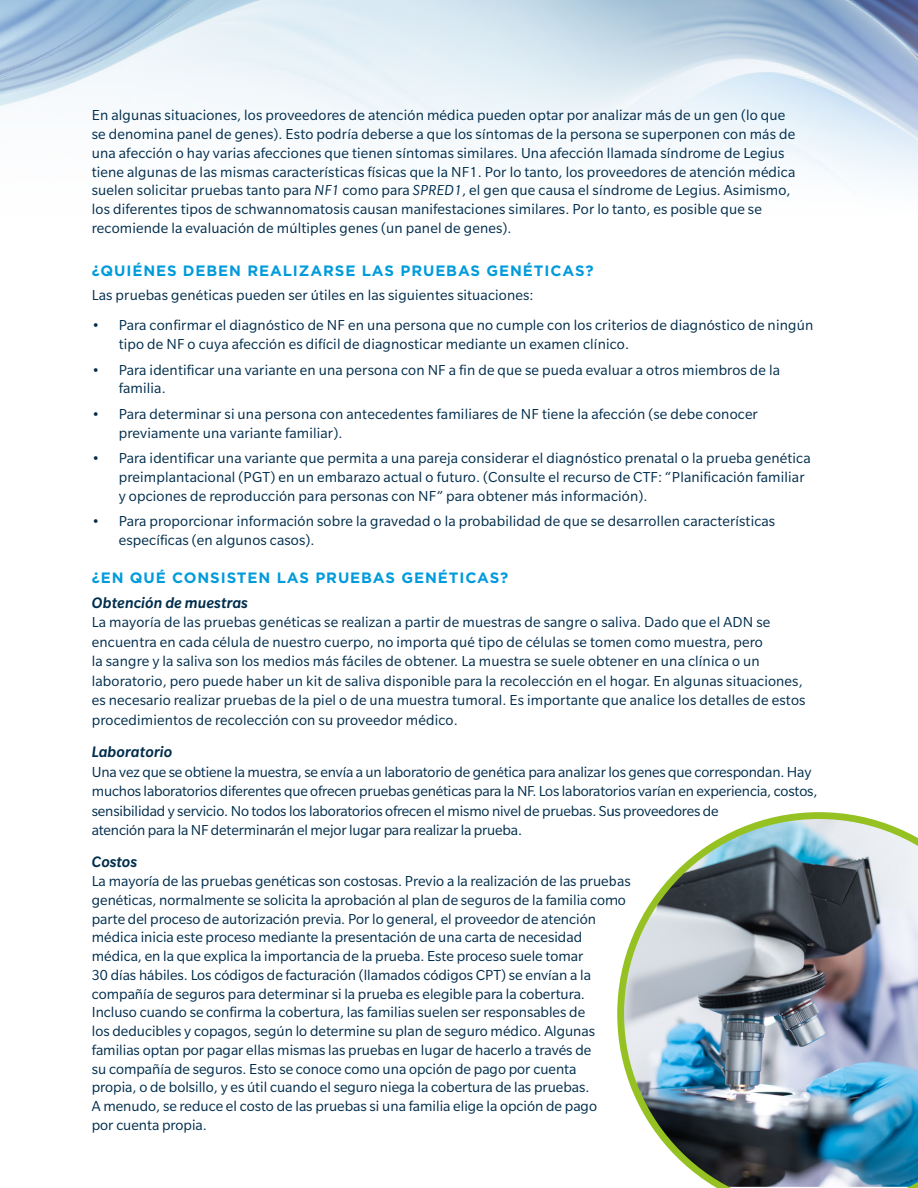
<style>
.page{position:relative;width:918px;height:1188px;background:#fff}
.page>*{position:absolute;margin:0;border:0;box-sizing:border-box;transform-origin:0 0}
.t1{font:italic 500 16.5px "Slate Pro";letter-spacing:.01em;color:#002d4c}
.t2{font:15.75px/18.8px "Slate Pro";letter-spacing:.01em;color:#002d4c}
.t3{font:15.75px/19.5px "Slate Pro";letter-spacing:-.01em;color:#002d4c}
.t4{font:700 15px "Gotham";letter-spacing:.06em;color:#009bdb}
.s1{font-style:italic}
</style>
<div class="page">
<img style="left:0;top:0;width:918px;height:184px">
<img style="left:617px;top:812px;width:301px;height:376px">
<p class="t2" style="left:92px;top:106px;width:705px">En algunas situaciones, los proveedores de atención médica pueden optar por analizar más de un gen (lo que se denomina panel de genes). Esto podría deberse a que los síntomas de la persona se superponen con más de una afección o hay varias afecciones que tienen síntomas similares. Una afección llamada síndrome de Legius tiene algunas de las mismas características físicas que la NF1. Por lo tanto, los proveedores de atención médica suelen solicitar pruebas tanto para <span class="s1">NF1</span> como para <span class="s1">SPRED1</span>, el gen que causa el síndrome de Legius. Asimismo, los diferentes tipos de schwannomatosis causan manifestaciones similares. Por lo tanto, es posible que se recomiende la evaluación de múltiples genes (un panel de genes).</p>
<p class="t4" style="left:92px;top:261px;width:503px">¿QUIÉNES DEBEN REALIZARSE LAS PRUEBAS GENÉTICAS?</p>
<p class="t2" style="left:92px;top:285px;width:443px">Las pruebas genéticas pueden ser útiles en las siguientes situaciones:</p>
<p class="t2" style="left:119px;top:316px;width:696px;text-indent:-27px">• Para confirmar el diagnóstico de NF en una persona que no cumple con los criterios de diagnóstico de ningún tipo de NF o cuya afección es difícil de diagnosticar mediante un examen clínico.</p>
<p class="t2" style="left:119px;top:360px;width:663px;text-indent:-27px">• Para identificar una variante en una persona con NF a fin de que se pueda evaluar a otros miembros de la familia.</p>
<p class="t2" style="left:119px;top:405px;width:641px;text-indent:-27px">• Para determinar si una persona con antecedentes familiares de NF tiene la afección (se debe conocer previamente una variante familiar).</p>
<p class="t2" style="left:119px;top:449px;width:693px;text-indent:-27px">• Para identificar una variante que permita a una pareja considerar el diagnóstico prenatal o la prueba genética preimplantacional (PGT) en un embarazo actual o futuro. (Consulte el recurso de CTF: “Planificación familiar y opciones de reproducción para personas con NF” para obtener más información).</p>
<p class="t2" style="left:119px;top:512px;width:658px;text-indent:-27px">• Para proporcionar información sobre la gravedad o la probabilidad de que se desarrollen características específicas (en algunos casos).</p>
<p class="t4" style="left:92px;top:568px;width:418px">¿EN QUÉ CONSISTEN LAS PRUEBAS GENÉTICAS?</p>
<p class="t1" style="left:92px;top:594px;width:158px">Obtención de muestras</p>
<p class="t2" style="left:92px;top:613px;width:715px;line-height:19.5px">La mayoría de las pruebas genéticas se realizan a partir de muestras de sangre o saliva. Dado que el ADN se encuentra en cada célula de nuestro cuerpo, no importa qué tipo de células se tomen como muestra, pero<br>la sangre y la saliva son los medios más fáciles de obtener. La muestra se suele obtener en una clínica o un laboratorio, pero puede haber un kit de saliva disponible para la recolección en el hogar. En algunas situaciones, es necesario realizar pruebas de la piel o de una muestra tumoral. Es importante que analice los detalles de estos procedimientos de recolección con su proveedor médico.</p>
<p class="t1" style="left:92px;top:743px;width:82px">Laboratorio</p>
<p class="t3" style="left:92px;top:762px;width:727px">Una vez que se obtiene la muestra, se envía a un laboratorio de genética para analizar los genes que correspondan. Hay muchos laboratorios diferentes que ofrecen pruebas genéticas para la NF. Los laboratorios varían en experiencia, costos, sensibilidad y servicio. No todos los laboratorios ofrecen el mismo nivel de pruebas. Sus proveedores de<br>atención para la NF determinarán el mejor lugar para realizar la prueba.</p>
<p class="t1" style="left:92px;top:853px;width:47px">Costos</p>
<p class="t2" style="left:92px;top:872px;width:541px">La mayoría de las pruebas genéticas son costosas. Previo a la realización de las pruebas genéticas, normalmente se solicita la aprobación al plan de seguros de la familia como parte del proceso de autorización previa. Por lo general, el proveedor de atención médica inicia este proceso mediante la presentación de una carta de necesidad médica, en la que explica la importancia de la prueba. Este proceso suele tomar<br>30 días hábiles. Los códigos de facturación (llamados códigos CPT) se envían a la compañía de seguros para determinar si la prueba es elegible para la cobertura.<br>Incluso cuando se confirma la cobertura, las familias suelen ser responsables de<br>los deducibles y copagos, según lo determine su plan de seguro médico. Algunas familias optan por pagar ellas mismas las pruebas en lugar de hacerlo a través de<br>su compañía de seguros. Esto se conoce como una opción de pago por cuenta<br>propia, o de bolsillo, y es útil cuando el seguro niega la cobertura de las pruebas.<br>A menudo, se reduce el costo de las pruebas si una familia elige la opción de pago<br>por cuenta propia.</p>
</div>
